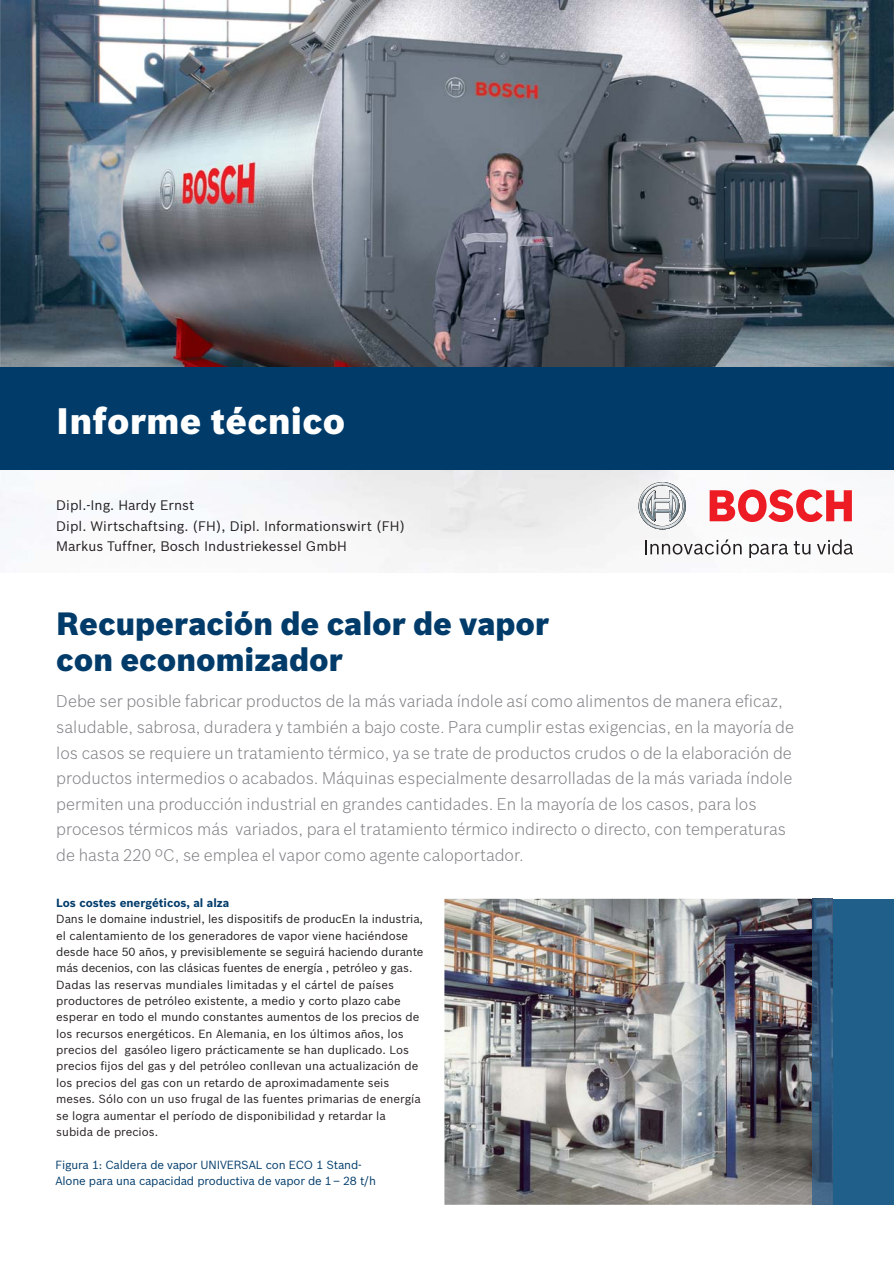
<style>
.page{position:relative;width:894px;height:1264px;background:#fff}
.page>*{position:absolute;margin:0;border:0;box-sizing:border-box;transform-origin:0 0}
.t1{font:900 36px "Bosch Sans";letter-spacing:.01em;color:#fff}
.t2{font:900 31.5px/35.7px "Bosch Sans";color:#003b6a}
.t3{font:300 16.5px/25.5px "Bosch Sans";color:#808285}
.t4{font:13.5px/20.4px "Bosch Sans";color:#231f20}
.t5{font:11.55px/16.4px "Bosch Sans";color:#231f20}
.t6{font:11.55px/16.4px "Bosch Sans";letter-spacing:-.015em;color:#003b6a}
.t7{font:700 11.55px "Bosch Sans";color:#003b6a}
</style>
<div class="page">
<img style="left:0;top:0;width:893px;height:367px">
<img style="left:0;top:470px;width:893px;height:99px">
<svg style="left:638px;top:482px;width:47px;height:47px"></svg>
<svg style="left:709px;top:489px;width:142px;height:33px"></svg>
<svg style="left:645px;top:539px;width:96px;height:15px"></svg>
<svg style="left:749px;top:543px;width:38px;height:15px"></svg>
<svg style="left:793px;top:541px;width:17px;height:13px"></svg>
<svg style="left:816px;top:539px;width:36px;height:15px"></svg>
<div style="left:0;top:367px;width:893px;height:103px;background:#003b6a"></div>
<img style="left:444px;top:898px;width:367px;height:306px">
<div style="left:832px;top:898px;width:61px;height:306px;background:#215f8b"></div>
<img style="left:811px;top:898px;width:21px;height:306px">
<h1 class="t1" style="left:56px;top:401px;width:290px">Informe técnico</h1>
<p class="t4" style="left:56px;top:495px;width:350px">Dipl.-Ing. Hardy Ernst<br>Dipl. Wirtschaftsing. (FH), Dipl. Informationswirt (FH)<br>Markus Tuffner, Bosch Industriekessel GmbH</p>
<h2 class="t2" style="left:56px;top:606px;width:494px">Recuperación de calor de vapor con economizador</h2>
<p class="t3" style="left:56px;top:689px;width:739px">Debe ser posible fabricar productos de la más variada índole así como alimentos de manera eficaz, saludable, sabrosa, duradera y también a bajo coste. Para cumplir estas exigencias, en la mayoría de los casos se requiere un tratamiento térmico, ya se trate de productos crudos o de la elaboración de productos intermedios o acabados. Máquinas especialmente desarrolladas de la más variada índole permiten una producción industrial en grandes cantidades. En la mayoría de los casos, para los procesos térmicos más variados, para el tratamiento térmico indirecto o directo, con temperaturas de hasta 220 ºC, se emplea el vapor como agente caloportador.</p>
<p class="t7" style="left:56px;top:897px;width:174px">Los costes energéticos, al alza</p>
<p class="t5" style="left:56px;top:911px;width:368px">Dans le domaine industriel, les dispositifs de producEn la industria, el calentamiento de los generadores de vapor viene haciéndose desde hace 50 años, y previsiblemente se seguirá haciendo durante más decenios, con las clásicas fuentes de energía , petróleo y gas.<br>Dadas las reservas mundiales limitadas y el cártel de países productores de petróleo existente, a medio y corto plazo cabe esperar en todo el mundo constantes aumentos de los precios de los recursos energéticos. En Alemania, en los últimos años, los precios del gasóleo ligero prácticamente se han duplicado. Los precios fijos del gas y del petróleo conllevan una actualización de los precios del gas con un retardo de aproximadamente seis meses. Sólo con un uso frugal de las fuentes primarias de energía se logra aumentar el período de disponibilidad y retardar la subida de precios.</p>
<p class="t6" style="left:55px;top:1156px;width:322px">Figura 1: Caldera de vapor UNIVERSAL con ECO 1 Stand-<br>Alone para una capacidad productiva de vapor de 1 – 28 t/h</p>
</div>
